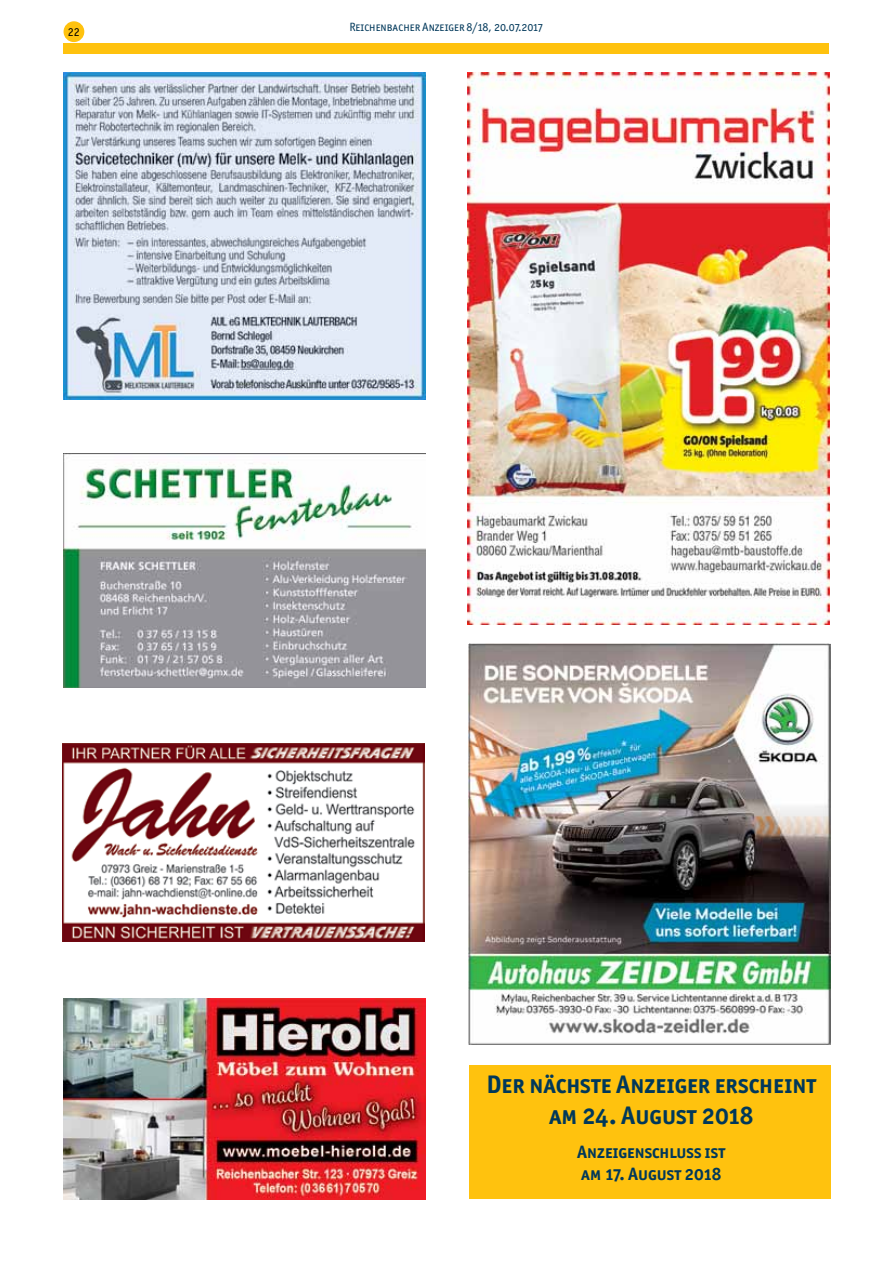
<style>
.page{position:relative;width:893px;height:1263px;background:#fff}
.page>*{position:absolute;margin:0;border:0;box-sizing:border-box;transform-origin:0 0}
.t1{font:25.5px/30.6px "Officina San ITC Bold SC";color:#00385a;text-align:center}
.t2{font:18px/21.6px "Officina San ITC Bold SC";color:#00385a}
.t3{font:12px "Officina San ITC Book SC";color:#00385a}
.t4{font:12px "Officina Sans";color:#000}
</style>
<div class="page">
<div style="left:64px;top:22px;width:20px;height:19px;background:#ffc20e;border-radius:50%"></div>
<div style="left:64px;top:21px;width:20px;height:21px;border:2px solid #ffc20e;border-radius:50%"></div>
<div style="left:64px;top:44px;width:765px;height:10px;background:#ffc20e"></div>
<img style="left:64px;top:72px;width:361px;height:328px">
<img style="left:63px;top:453px;width:362px;height:234px">
<img style="left:63px;top:743px;width:361px;height:198px">
<img style="left:64px;top:998px;width:361px;height:201px">
<img style="left:468px;top:72px;width:361px;height:553px">
<img style="left:469px;top:644px;width:361px;height:400px">
<div style="left:469px;top:1064px;width:361px;height:134px;background:#ffc20e"></div>
<p class="t4" style="left:68px;top:25px;width:13px">22</p>
<p class="t3" style="left:349px;top:20px;width:196px">Reichenbacher Anzeiger 8/18, 20.07.2017</p>
<p class="t1" style="left:486px;top:1069px;width:331px">Der nächste Anzeiger erscheint am 24. August 2018</p>
<p class="t2" style="left:577px;top:1141px;width:150px">Anzeigenschluss ist am 17. August 2018</p>
</div>
